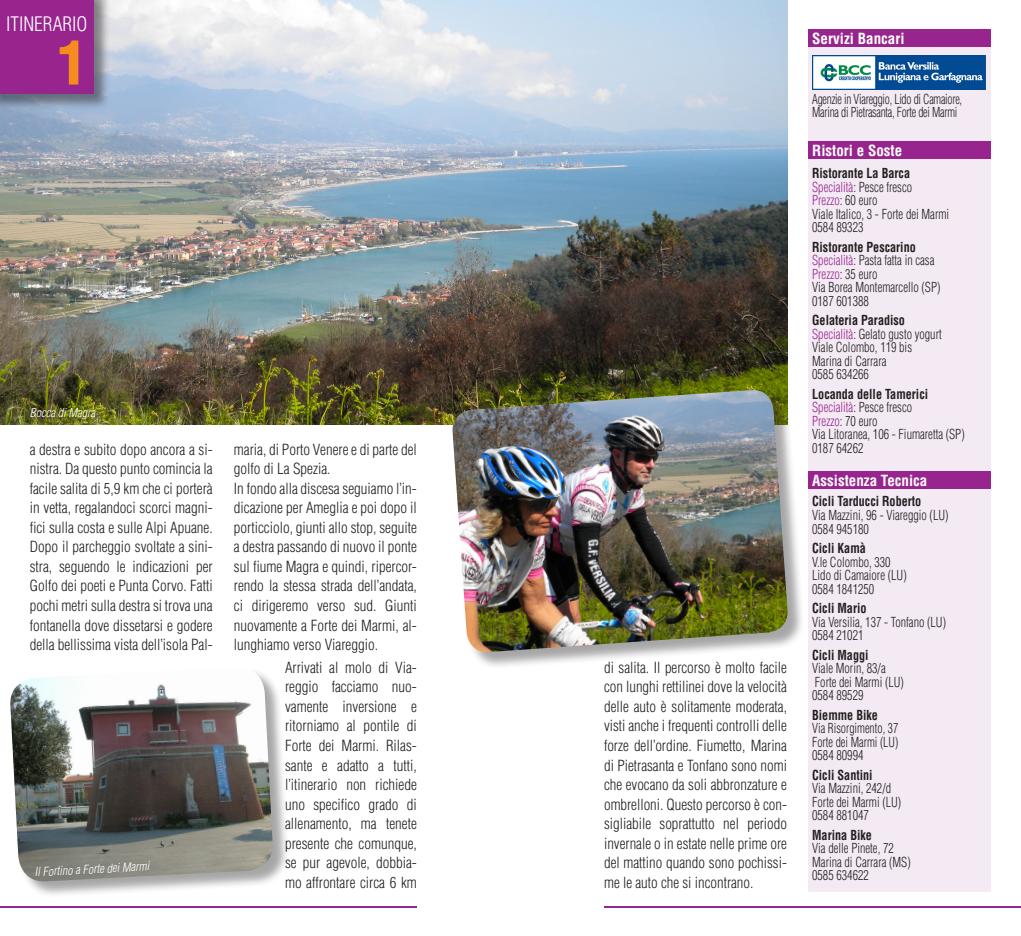
<style>
.page{position:relative;width:1021px;height:936px;background:#fff}
.page>*{position:absolute;margin:0;border:0;box-sizing:border-box;transform-origin:0 0}
.t1{font:900 condensed 60px "Helvetica";color:#f68b1f}
.t2{font:300 condensed 19.5px "Helvetica";color:#fff}
.t3{font:300 condensed 15px/19.5px "Helvetica";color:#231f20;text-align:justify}
.t4{font:700 condensed 15px "Helvetica";color:#fff}
.t5{font:300 condensed 13.5px/13.5px "Helvetica";color:#231f20;scale:.9 1}
.t6{font:300 condensed 13.5px/13.5px "Helvetica";letter-spacing:-.02em;color:#231f20;scale:.85 1}
.t7{font:300 condensed 13.5px/13.5px "Helvetica";color:#231f20;scale:.87 1}
.t8{font:italic 300 condensed 12px "Helvetica";color:#fff}
.s1{font-weight:700}
.s2{color:#98258e}
</style>
<div class="page">
<img style="left:0;top:0;width:787px;height:424px">
<div style="left:808px;top:30px;width:183px;height:861px;background:#f3eaf3"></div>
<div style="left:808px;top:30px;width:183px;height:17px;background:#98258e"></div>
<div style="left:808px;top:141px;width:183px;height:18px;background:#98258e"></div>
<div style="left:808px;top:471px;width:183px;height:17px;background:#98258e"></div>
<hr style="left:604px;top:906px;width:416px;height:1px;background:#98258e">
<hr style="left:0;top:906px;width:417px;height:1px;background:#98258e">
<div style="left:11px;top:667px;width:278px;height:230px;background:#231f20;opacity:.4"></div>
<img style="left:10px;top:667px;width:264px;height:215px">
<img style="left:812px;top:55px;width:173px;height:34px">
<div style="left:0;top:0;width:111px;height:111px;background:#231f20;opacity:.5"></div>
<div style="left:0;top:0;width:94px;height:94px;background:#98258e"></div>
<div style="left:453px;top:390px;width:351px;height:278px;background:#231f20;opacity:.4"></div>
<img style="left:451px;top:390px;width:338px;height:263px">
<p class="t2" style="left:6px;top:12px;width:83px">ITINERARIO</p>
<p class="t1" style="left:57px;top:25px;width:31px">1</p>
<p class="t8" style="left:30px;top:405px;width:67px">Bocca di Magra</p>
<p class="t3" style="left:30px;top:439px;width:184px">a destra e subito dopo ancora a si&shy;nistra. Da questo punto comincia la facile salita di 5,9 km che ci porterà in vetta, regalandoci scorci magni&shy;fici sulla costa e sulle Alpi Apuane.<br>Dopo il parcheggio svoltate a sini&shy;stra, seguendo le indicazioni per Golfo dei poeti e Punta Corvo. Fatti pochi metri sulla destra si trova una fontanella dove dissetarsi e godere della bellissima vista dell’isola Pal-</p>
<p class="t8" style="left:34px;top:864px;width:116px;rotate:-3deg">Il Fortino a Forte dei Marmi</p>
<p class="t3" style="left:234px;top:439px;width:184px;text-align:left">maria, di Porto Venere e di parte del golfo di La Spezia.<br>In fondo alla discesa seguiamo l’in&shy;dicazione per Ameglia e poi dopo il porticciolo, giunti allo stop, seguite a destra passando di nuovo il ponte sul fiume Magra e quindi, ripercor&shy;rendo la stessa strada dell’andata, ci dirigeremo verso sud. Giunti nuovamente a Forte dei Marmi, al&shy;lunghiamo verso Viareggio.</p>
<p class="t3" style="left:285px;top:657px;width:133px">Arrivati al molo di Via&shy;reggio facciamo nuo&shy;vamente inversione e ritorniamo al pontile di Forte dei Marmi. Rilas&shy;sante e adatto a tutti, l’itinerario non richiede uno specifico grado di allenamento, ma tenete presente che comunque, se pur agevole, dobbia&shy;mo affrontare circa 6 km</p>
<p class="t3" style="left:604px;top:657px;width:184px">di salita. Il percorso è molto facile con lunghi rettilinei dove la velocità delle auto è solitamente moderata, visti anche i frequenti controlli delle forze dell’ordine. Fiumetto, Marina di Pietrasanta e Tonfano sono nomi che evocano da soli abbronzature e ombrelloni. Questo percorso è con&shy;sigliabile soprattutto nel periodo invernale o in estate nelle prime ore del mattino quando sono pochissi&shy;me le auto che si incontrano.</p>
<p class="t4" style="left:812px;top:30px;width:94px">Servizi Bancari</p>
<p class="t6" style="left:812px;top:92px;width:178px">Agenzie in Viareggio, Lido di Camaiore,<br>Marina di Pietrasanta, Forte dei Marmi</p>
<p class="t4" style="left:812px;top:141px;width:91px">Ristori e Soste</p>
<p class="t5" style="left:812px;top:167px;width:154px"><span class="s1">Ristorante La Barca<br></span><span class="s2">Specialità</span>: Pesce fresco<br><span class="s2">Prezzo</span>: 60 euro<br>Viale Italico, 3 - Forte dei Marmi<br>0584 89323</p>
<p class="t5" style="left:812px;top:240px;width:144px"><span class="s1">Ristorante Pescarino<br></span><span class="s2">Specialità</span>: Pasta fatta in casa<br><span class="s2">Prezzo</span>: 35 euro<br>Via Borea Montemarcello (SP)<br>0187 601388</p>
<p class="t5" style="left:812px;top:314px;width:145px"><span class="s1">Gelateria Paradiso<br></span><span class="s2">Specialità</span>: Gelato gusto yogurt<br>Viale Colombo, 119 bis<br>Marina di Carrara<br>0585 634266</p>
<p class="t5" style="left:812px;top:387px;width:171px"><span class="s1">Locanda delle Tamerici<br></span><span class="s2">Specialità</span>: Pesce fresco<br><span class="s2">Prezzo</span>: 70 euro<br>Via Litoranea, 106 - Fiumaretta (SP)<br>0187 64262</p>
<p class="t4" style="left:812px;top:471px;width:117px">Assistenza Tecnica</p>
<p class="t5" style="left:812px;top:494px;width:153px"><span class="s1">Cicli Tarducci Roberto<br></span>Via Mazzini, 96 - Viareggio (LU)<br>0584 945180</p>
<p class="t5" style="left:812px;top:541px;width:106px"><span class="s1">Cicli Kamà<br></span>V.le Colombo, 330<br>Lido di Camaiore (LU)<br>0584 1841250</p>
<p class="t5" style="left:812px;top:601px;width:150px"><span class="s1">Cicli Mario<br></span>Via Versilia, 137 - Tonfano (LU)<br>0584 21021</p>
<p class="t5" style="left:812px;top:647px;width:103px"><span class="s1">Cicli Maggi<br></span>Viale Morin, 83/a<br>Forte dei Marmi (LU)<br>0584 89529</p>
<p class="t7" style="left:812px;top:707px;width:100px"><span class="s1">Biemme Bike<br></span>Via Risorgimento, 37<br>Forte dei Marmi (LU)<br>0584 80994</p>
<p class="t5" style="left:812px;top:767px;width:100px"><span class="s1">Cicli Santini<br></span>Via Mazzini, 242/d<br>Forte dei Marmi (LU)<br>0584 881047</p>
<p class="t5" style="left:812px;top:827px;width:111px"><span class="s1">Marina Bike<br></span>Via delle Pinete, 72<br>Marina di Carrara (MS)<br>0585 634622</p>
</div>
